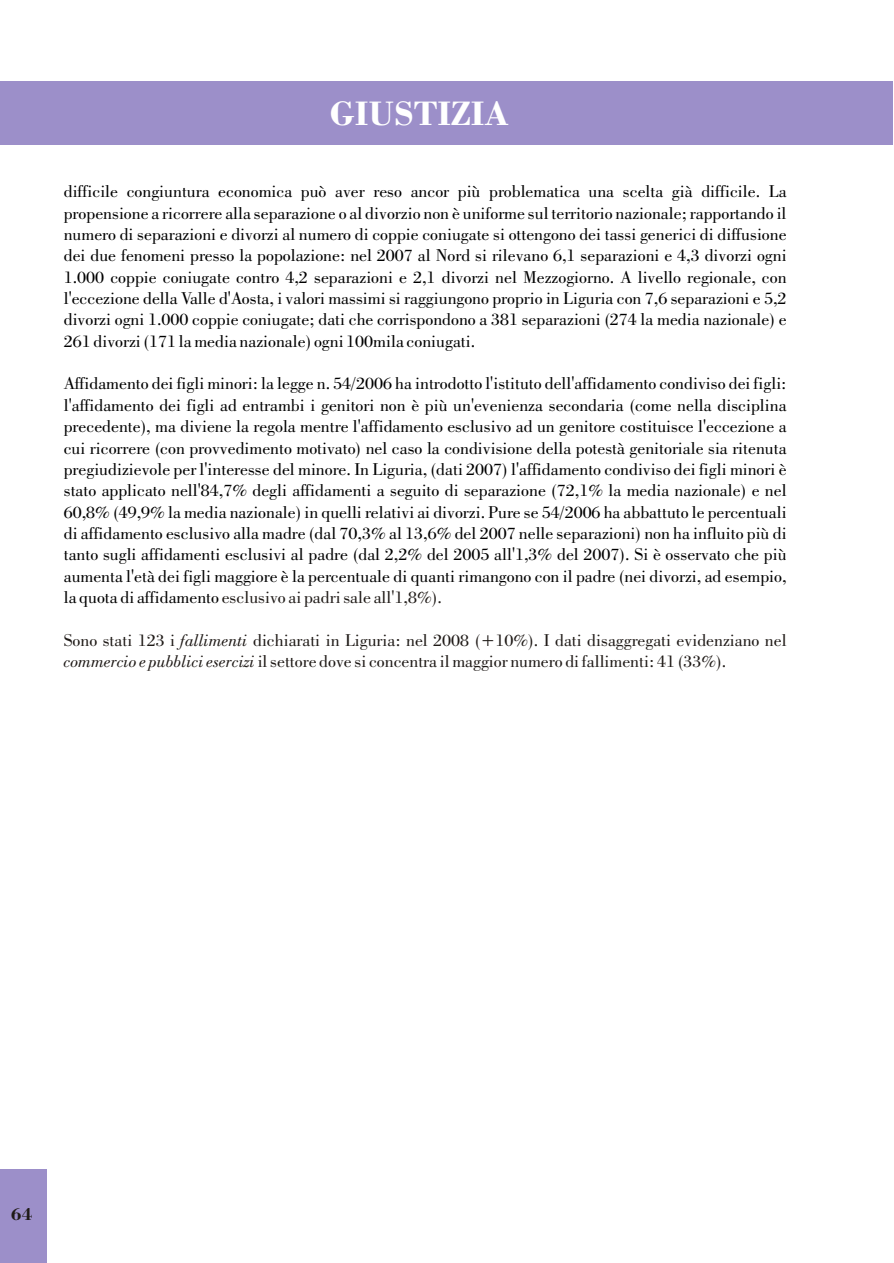
<style>
.page{position:relative;width:894px;height:1263px;background:#fff}
.page>*{position:absolute;margin:0;border:0;box-sizing:border-box;transform-origin:0 0}
.t1{font:36px "Bodoni Bd BT";color:#fff}
.t2{font:18px/21.3px "Bodoni Bk BT";color:#000;text-align:justify}
.t3{font:18px/21.5px "Bodoni Bk BT";color:#1f1a17}
.t4{font:18px "Bodoni Bd BT";color:#1f1a17}
.s1{color:#1f1a17}
.s2{font-style:italic}
</style>
<div class="page">
<div style="left:0;top:1169px;width:47px;height:94px;background:#9c8fc9"></div>
<div style="left:0;top:81px;width:893px;height:64px;background:#9c8fc9"></div>
<h1 class="t1" style="left:329px;top:97px;width:181px">GIUSTIZIA</h1>
<p class="t2" style="left:64px;top:182px;width:724px">difficile congiuntura economica può aver reso ancor più problematica una scelta già difficile. La propensione a ricorrere alla separazione o al divorzio non è uniforme sul territorio nazionale; rapportando il numero di separazioni e divorzi al numero di coppie coniugate si ottengono dei tassi generici di diffusione dei due fenomeni presso la popolazione: nel 2007 al Nord si rilevano 6,1 separazioni e 4,3 divorzi ogni 1.000 coppie coniugate contro 4,2 separazioni e 2,1 divorzi nel Mezzogiorno. A livello regionale, con l'eccezione della Valle d'Aosta, i valori massimi si raggiungono proprio in Liguria con 7,6 separazioni e 5,2 divorzi ogni 1.000 coppie coniugate; dati che corrispondono a 381 separazioni (274 la media nazionale) e 261 divorzi (171 la media nazionale) ogni 100mila coniugati.</p>
<p class="t2" style="left:64px;top:374px;width:724px">Affidamento dei figli minori: la legge n. 54/2006 ha introdotto l'istituto dell'affidamento condiviso dei figli: l'affidamento dei figli ad entrambi i genitori non è più un'evenienza secondaria (come nella disciplina precedente), ma diviene la regola mentre l'affidamento esclusivo ad un genitore costituisce l'eccezione a cui ricorrere (con provvedimento motivato) nel caso la condivisione della potestà genitoriale sia ritenuta pregiudizievole per l'interesse del minore. In Liguria, (dati 2007) l'affidamento condiviso dei figli minori è stato applicato nell'84,7% degli affidamenti a seguito di separazione (72,1% la media nazionale) e nel 60,8% (49,9% la media nazionale) in quelli relativi ai divorzi. Pure se 54/2006 ha abbattuto le percentuali di affidamento esclusivo alla madre (dal 70,3% al 13,6% del 2007 nelle separazioni) non ha influito più di tanto sugli affidamenti esclusivi al padre (dal 2,2% del 2005 all'1,3% del 2007). Si è osservato che più aumenta l'età dei figli maggiore è la percentuale di quanti rimangono con il padre (nei divorzi, ad esempio, la quota di affidamento <span class="s1">esclusivo ai padri sale all'1,8%).</span></p>
<p class="t3" style="left:64px;top:630px;width:724px">Sono stati 123 i <span class="s2">fallimenti</span> dichiarati in Liguria: nel 2008 (+10%). I dati disaggregati evidenziano nel <span class="s2">commercio e pubblici esercizi</span> il settore dove si concentra il maggior numero di fallimenti: 41 (33%).</p>
<p class="t4" style="left:11px;top:1207px;width:23px">64</p>
</div>
